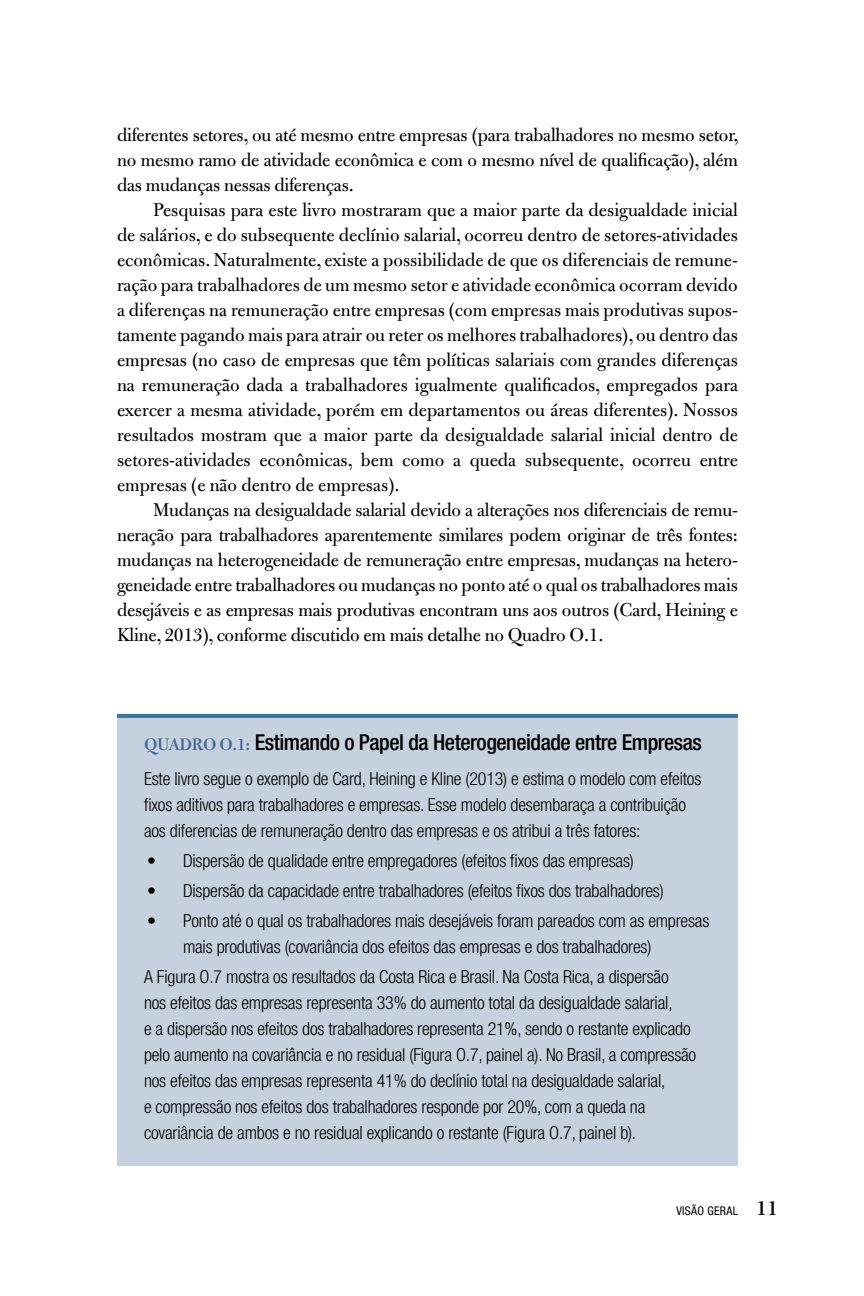
<style>
.page{position:relative;width:864px;height:1296px;background:#fff}
.page>*{position:absolute;margin:0;border:0;box-sizing:border-box;transform-origin:0 0}
.t1{font:500 condensed 22px "Helvetica Neue";letter-spacing:-.02em;color:#000}
.t2{font:20px/25px "Bulmer";letter-spacing:-.01em;color:#000;text-align:justify}
.t3{font:300 condensed 18px/26px "Helvetica Neue";letter-spacing:-.01em;color:#000}
.t4{font:condensed 12px "Helvetica Neue";letter-spacing:.02em;color:#000}
.s1{font-family:"Bulmer";font-weight:600;font-stretch:normal;font-size:18px;color:#456994}
.s2{font-family:"Bulmer";font-weight:600;font-stretch:normal;font-size:22px}
</style>
<div class="page">
<div style="left:117px;top:714px;width:621px;height:452px;background:#c5d1de"></div>
<svg style="left:117px;top:714px;width:621px;height:4px;fill:#3d7397"></svg>
<p class="t2" style="left:117px;top:122px;width:623px">diferentes setores, ou até mesmo entre empresas (para trabalhadores no mesmo setor, no mesmo ramo de atividade econômica e com o mesmo nível de qualificação), além das mudanças nessas diferenças.</p>
<p class="t2" style="left:117px;top:197px;width:623px;text-indent:36px">Pesquisas para este livro mostraram que a maior parte da desigualdade inicial de salários, e do subsequente declínio salarial, ocorreu dentro de setores-atividades econômicas. Naturalmente, existe a possibilidade de que os diferenciais de remune&shy;ração para trabalhadores de um mesmo setor e atividade econômica ocorram devido a diferenças na remuneração entre empresas (com empresas mais produtivas supos&shy;tamente pagando mais para atrair ou reter os melhores trabalhadores), ou dentro das empresas (no caso de empresas que têm políticas salariais com grandes diferenças na remuneração dada a trabalhadores igualmente qualificados, empregados para exercer a mesma atividade, porém em departamentos ou áreas diferentes). Nossos resultados mostram que a maior parte da desigualdade salarial inicial dentro de setores-atividades econômicas, bem como a queda subsequente, ocorreu entre empresas (e não dentro de empresas).</p>
<p class="t2" style="left:117px;top:497px;width:622px;text-indent:36px">Mudanças na desigualdade salarial devido a alterações nos diferenciais de remu&shy;neração para trabalhadores aparentemente similares podem originar de três fontes: mudanças na heterogeneidade de remuneração entre empresas, mudanças na hetero&shy;geneidade entre trabalhadores ou mudanças no ponto até o qual os trabalhadores mais desejáveis e as empresas mais produtivas encontram uns aos outros (Card, Heining e Kline, 2013), conforme discutido em mais detalhe no Quadro O.1.</p>
<p class="t1" style="left:144px;top:729px;width:560px"><span class="s1">QUADRO O.1:</span> Estimando o Papel da Heterogeneidade entre Empresas</p>
<p class="t3" style="left:144px;top:765px;width:559px">Este livro segue o exemplo de Card, Heining e Kline (2013) e estima o modelo com efeitos fixos aditivos para trabalhadores e empresas. Esse modelo desembaraça a contribuição aos diferencias de remuneração dentro das empresas e os atribui a três fatores:</p>
<p class="t3" style="left:147px;top:847px;width:488px">• Dispersão de qualidade entre empregadores (efeitos fixos das empresas)</p>
<p class="t3" style="left:147px;top:877px;width:518px">• Dispersão da capacidade entre trabalhadores (efeitos fixos dos trabalhadores)</p>
<p class="t3" style="left:183px;top:907px;width:528px;text-indent:-36px">• Ponto até o qual os trabalhadores mais desejáveis foram pareados com as empresas mais produtivas (covariância dos efeitos das empresas e dos trabalhadores)</p>
<p class="t3" style="left:144px;top:963px;width:554px">A Figura O.7 mostra os resultados da Costa Rica e Brasil. Na Costa Rica, a dispersão<br>nos efeitos das empresas representa 33% do aumento total da desigualdade salarial,<br>e a dispersão nos efeitos dos trabalhadores representa 21%, sendo o restante explicado pelo aumento na covariância e no residual (Figura O.7, painel a). No Brasil, a compressão nos efeitos das empresas representa 41% do declínio total na desigualdade salarial,<br>e compressão nos efeitos dos trabalhadores responde por 20%, com a queda na covariância de ambos e no residual explicando o restante (Figura O.7, painel b).</p>
<p class="t4" style="left:676px;top:1204px;width:103px">VISÃO GERAL <span class="s2">11</span></p>
</div>
